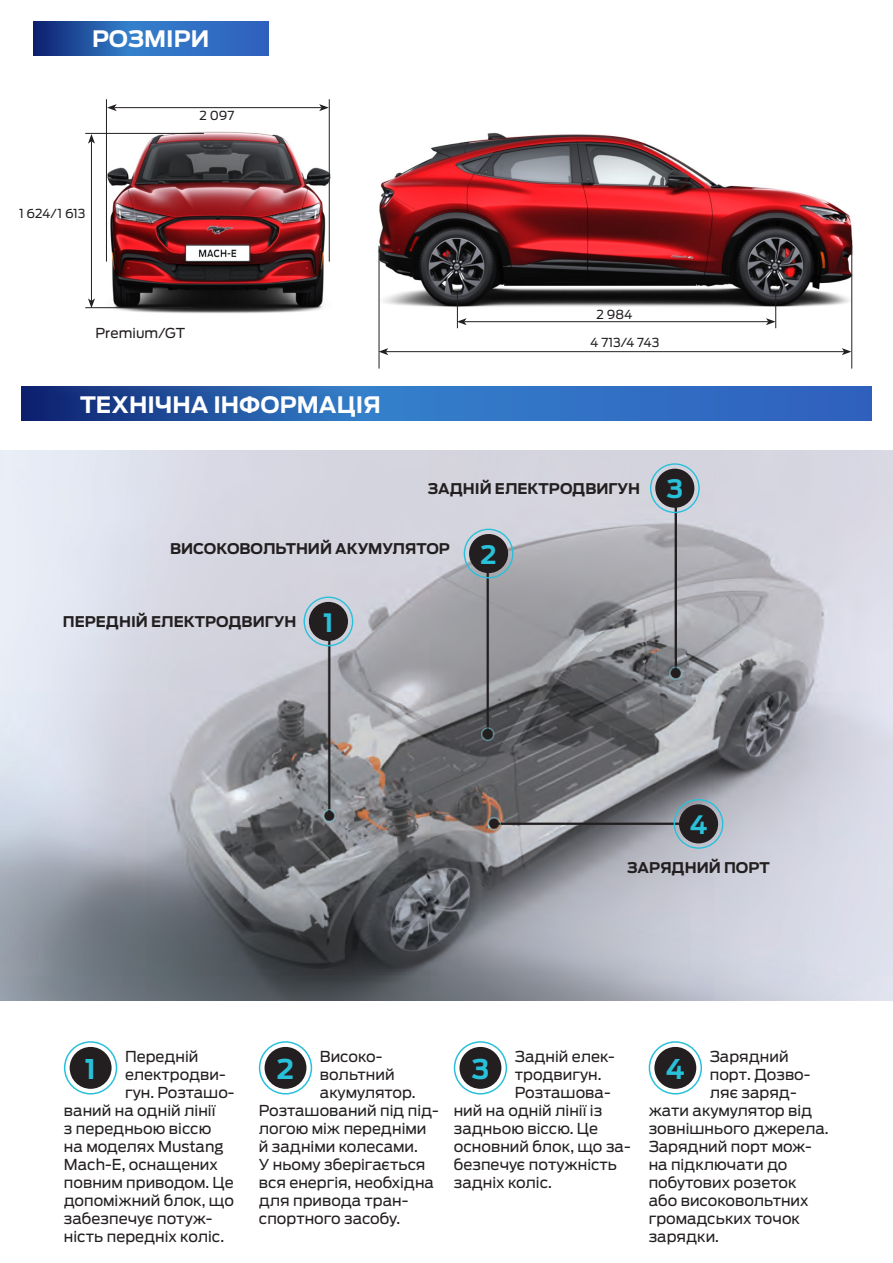
<style>
.page{position:relative;width:893px;height:1263px;background:#fff}
.page>*{position:absolute;margin:0;border:0;box-sizing:border-box;transform-origin:0 0}
.t1{font:700 27px "Ford Antenna";color:#29c0da}
.t2{font:700 25.2px "Ford Antenna";color:#29c0da}
.t3{font:700 22.5px "Ford Antenna";color:#fff}
.t4{font:15px "Ford Antenna";color:#231f20}
.t5{font:700 14.7px "Ford Antenna";color:#231f20}
.t6{font:13.65px "Ford Antenna";letter-spacing:.005em;color:#231f20}
.t7{font:12.3px "Ford Antenna";letter-spacing:-.01em;color:#231f20}
</style>
<div class="page">
<div style="left:70px;top:1047px;width:42px;height:42px;background:#231f20;border-radius:50%"></div>
<div style="left:64px;top:1041px;width:53px;height:53px;border:2px solid #29c0da;border-radius:50%"></div>
<div style="left:265px;top:1047px;width:41px;height:42px;background:#231f20;border-radius:50%"></div>
<div style="left:259px;top:1041px;width:53px;height:53px;border:2px solid #29c0da;border-radius:50%"></div>
<div style="left:459px;top:1047px;width:42px;height:42px;background:#231f20;border-radius:50%"></div>
<div style="left:454px;top:1041px;width:53px;height:53px;border:2px solid #29c0da;border-radius:50%"></div>
<img style="left:0;top:451px;width:893px;height:550px">
<div style="left:309px;top:602px;width:39px;height:39px;background:#231f20;border-radius:50%"></div>
<div style="left:304px;top:596px;width:49px;height:50px;border:1px solid #29c0da;border-radius:50%"></div>
<div style="left:469px;top:534px;width:39px;height:39px;background:#231f20;border-radius:50%"></div>
<div style="left:464px;top:529px;width:49px;height:49px;border:1px solid #29c0da;border-radius:50%"></div>
<div style="left:655px;top:469px;width:39px;height:39px;background:#231f20;border-radius:50%"></div>
<div style="left:650px;top:463px;width:50px;height:50px;border:1px solid #29c0da;border-radius:50%"></div>
<div style="left:679px;top:804px;width:39px;height:39px;background:#231f20;border-radius:50%"></div>
<div style="left:674px;top:799px;width:49px;height:50px;border:1px solid #29c0da;border-radius:50%"></div>
<div style="left:654px;top:1047px;width:42px;height:42px;background:#231f20;border-radius:50%"></div>
<div style="left:649px;top:1041px;width:53px;height:53px;border:2px solid #29c0da;border-radius:50%"></div>
<svg style="left:21px;top:387px;width:851px;height:34px;background:#2c65b7"></svg>
<svg style="left:33px;top:21px;width:235px;height:34px;background:#2a62b3"></svg>
<img style="left:400px;top:132px;width:453px;height:203px">
<div style="left:15px;top:79px;width:385px;height:321px;background:#fff"></div>
<img style="left:85px;top:120px;width:246px;height:194px">
<hr style="left:106px;top:99px;width:1px;height:163px;background:#231f20">
<hr style="left:114px;top:107px;width:208px;height:1px;background:#231f20">
<svg style="left:107px;top:104px;width:10px;height:7px"></svg>
<svg style="left:319px;top:104px;width:10px;height:7px"></svg>
<hr style="left:329px;top:99px;width:1px;height:163px;background:#231f20">
<hr style="left:851px;top:246px;width:1px;height:123px;background:#231f20">
<hr style="left:386px;top:351px;width:458px;height:1px;background:#231f20">
<svg style="left:842px;top:348px;width:9px;height:7px"></svg>
<svg style="left:380px;top:348px;width:8px;height:7px"></svg>
<hr style="left:379px;top:246px;width:1px;height:123px;background:#231f20">
<hr style="left:775px;top:293px;width:1px;height:35px;background:#231f20">
<hr style="left:464px;top:321px;width:304px;height:1px;background:#231f20">
<svg style="left:766px;top:318px;width:10px;height:7px"></svg>
<svg style="left:458px;top:318px;width:9px;height:7px"></svg>
<hr style="left:457px;top:293px;width:1px;height:35px;background:#231f20">
<hr style="left:85px;top:307px;width:107px;height:1px;background:#231f20">
<hr style="left:91px;top:141px;width:1px;height:160px;background:#231f20">
<svg style="left:88px;top:298px;width:7px;height:10px"></svg>
<svg style="left:88px;top:134px;width:7px;height:10px"></svg>
<hr style="left:85px;top:133px;width:119px;height:1px;background:#231f20">
<p class="t3" style="left:92px;top:19px;width:119px">РОЗМІРИ</p>
<p class="t7" style="left:19px;top:203px;width:68px">1 624/1 613</p>
<p class="t7" style="left:199px;top:105px;width:36px">2 097</p>
<p class="t6" style="left:95px;top:321px;width:91px">Premium/GT</p>
<p class="t3" style="left:80px;top:384px;width:302px">ТЕХНІЧНА ІНФОРМАЦІЯ</p>
<p class="t7" style="left:596px;top:304px;width:37px">2 984</p>
<p class="t7" style="left:590px;top:332px;width:71px">4 713/4 743</p>
<p class="t5" style="left:428px;top:475px;width:214px">ЗАДНІЙ ЕЛЕКТРОДВИГУН</p>
<p class="t5" style="left:170px;top:535px;width:281px">ВИСОКОВОЛЬТНИЙ АКУМУЛЯТОР</p>
<p class="t5" style="left:63px;top:609px;width:235px">ПЕРЕДНІЙ ЕЛЕКТРОДВИГУН</p>
<p class="t2" style="left:323px;top:600px;width:12px">1</p>
<p class="t2" style="left:480px;top:532px;width:18px">2</p>
<p class="t2" style="left:667px;top:466px;width:18px">3</p>
<p class="t2" style="left:690px;top:802px;width:19px">4</p>
<p class="t5" style="left:627px;top:854px;width:144px">ЗАРЯДНИЙ ПОРТ</p>
<p class="t4" style="left:125px;top:1043px;width:75px">Передній</p>
<p class="t4" style="left:125px;top:1061px;width:102px">електродви-</p>
<p class="t4" style="left:125px;top:1079px;width:111px">гун. Розташо-</p>
<p class="t4" style="left:64px;top:1097px;width:153px">ваний на одній лінії</p>
<p class="t4" style="left:64px;top:1115px;width:149px">з передньою віссю</p>
<p class="t4" style="left:64px;top:1133px;width:161px">на моделях Mustang</p>
<p class="t4" style="left:64px;top:1151px;width:155px">Mach-E, оснащених</p>
<p class="t4" style="left:64px;top:1169px;width:171px">повним приводом. Це</p>
<p class="t4" style="left:64px;top:1187px;width:172px">допоміжний блок, що</p>
<p class="t4" style="left:64px;top:1205px;width:150px">забезпечує потуж-</p>
<p class="t4" style="left:64px;top:1223px;width:162px">ність передніх коліс.</p>
<p class="t4" style="left:515px;top:1043px;width:102px">Задній елек-</p>
<p class="t4" style="left:515px;top:1061px;width:88px">тродвигун.</p>
<p class="t4" style="left:515px;top:1079px;width:97px">Розташова-</p>
<p class="t4" style="left:454px;top:1097px;width:150px">ний на одній лінії із</p>
<p class="t4" style="left:454px;top:1115px;width:146px">задньою віссю. Це</p>
<p class="t4" style="left:454px;top:1133px;width:178px">основний блок, що за-</p>
<p class="t4" style="left:454px;top:1151px;width:165px">безпечує потужність</p>
<p class="t4" style="left:454px;top:1169px;width:100px">задніх коліс.</p>
<p class="t4" style="left:320px;top:1043px;width:64px">Високо-</p>
<p class="t4" style="left:320px;top:1061px;width:76px">вольтний</p>
<p class="t4" style="left:320px;top:1079px;width:97px">акумулятор.</p>
<p class="t4" style="left:259px;top:1097px;width:182px">Розташований під під-</p>
<p class="t4" style="left:259px;top:1115px;width:169px">логою між передніми</p>
<p class="t4" style="left:259px;top:1133px;width:161px">й задніми колесами.</p>
<p class="t4" style="left:259px;top:1151px;width:168px">У ньому зберігається</p>
<p class="t4" style="left:259px;top:1169px;width:177px">вся енергія, необхідна</p>
<p class="t4" style="left:259px;top:1187px;width:151px">для привода тран-</p>
<p class="t4" style="left:259px;top:1205px;width:143px">спортного засобу.</p>
<p class="t1" style="left:85px;top:1044px;width:13px">1</p>
<p class="t1" style="left:277px;top:1044px;width:19px">2</p>
<p class="t1" style="left:472px;top:1044px;width:19px">3</p>
<p class="t4" style="left:710px;top:1043px;width:80px">Зарядний</p>
<p class="t4" style="left:710px;top:1061px;width:102px">порт. Дозво-</p>
<p class="t4" style="left:710px;top:1079px;width:89px">ляє заряд-</p>
<p class="t4" style="left:649px;top:1097px;width:165px">жати акумулятор від</p>
<p class="t4" style="left:649px;top:1115px;width:181px">зовнішнього джерела.</p>
<p class="t4" style="left:649px;top:1133px;width:165px">Зарядний порт мож-</p>
<p class="t4" style="left:649px;top:1151px;width:140px">на підключати до</p>
<p class="t4" style="left:649px;top:1169px;width:149px">побутових розеток</p>
<p class="t4" style="left:649px;top:1187px;width:161px">або високовольтних</p>
<p class="t4" style="left:649px;top:1205px;width:153px">громадських точок</p>
<p class="t4" style="left:649px;top:1223px;width:72px">зарядки.</p>
<p class="t1" style="left:666px;top:1044px;width:20px">4</p>
</div>
